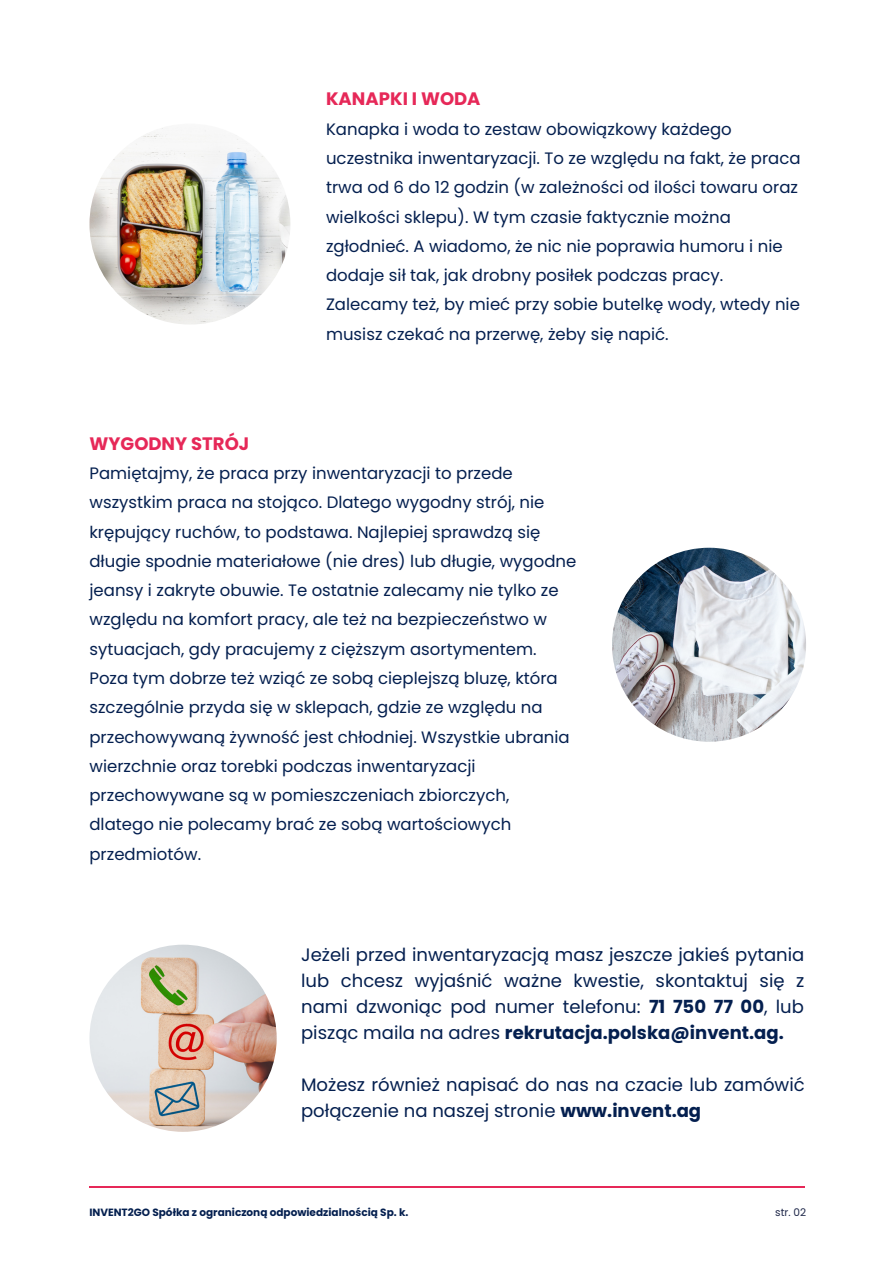
<style>
.page{position:relative;width:894px;height:1264px;background:#fff}
.page>*{position:absolute;margin:0;border:0;box-sizing:border-box;transform-origin:0 0}
.t1{font:18px/26px "Poppins";color:#041f4f;text-align:justify}
.t2{font:700 18px "Poppins";color:#e62858}
.t3{font:16.5px/29.2px "Poppins";color:#041f4f}
.t4{font:700 10.5px "Poppins";color:#041f4f}
.t5{font:10.5px "Poppins";color:#1e2749}
.s1{font-weight:700}
</style>
<div class="page">
<hr style="left:89px;top:1186px;width:715px;height:1px;background:#e62858">
<img style="left:89px;top:944px;width:187px;height:187px;border-radius:50%">
<img style="left:89px;top:124px;width:201px;height:200px;border-radius:50%">
<img style="left:612px;top:547px;width:193px;height:194px;border-radius:50%">
<p class="t2" style="left:326px;top:86px;width:156px">KANAPKI I WODA</p>
<p class="t3" style="left:326px;top:114px;width:476px">Kanapka i woda to zestaw obowiązkowy każdego uczestnika inwentaryzacji. To ze względu na fakt, że praca trwa od 6 do 12 godzin (w zależności od ilości towaru oraz wielkości sklepu). W tym czasie faktycznie można zgłodnieć. A wiadomo, że nic nie poprawia humoru i nie dodaje sił tak, jak drobny posiłek podczas pracy.<br>Zalecamy też, by mieć przy sobie butelkę wody, wtedy nie musisz czekać na przerwę, żeby się napić.</p>
<p class="t2" style="left:89px;top:431px;width:161px">WYGODNY STRÓJ</p>
<p class="t3" style="left:89px;top:458px;width:488px">Pamiętajmy, że praca przy inwentaryzacji to przede wszystkim praca na stojąco. Dlatego wygodny strój, nie krępujący ruchów, to podstawa. Najlepiej sprawdzą się długie spodnie materiałowe (nie dres) lub długie, wygodne jeansy i zakryte obuwie. Te ostatnie zalecamy nie tylko ze względu na komfort pracy, ale też na bezpieczeństwo w sytuacjach, gdy pracujemy z cięższym asortymentem.<br>Poza tym dobrze też wziąć ze sobą cieplejszą bluzę, która szczególnie przyda się w sklepach, gdzie ze względu na przechowywaną żywność jest chłodniej. Wszystkie ubrania wierzchnie oraz torebki podczas inwentaryzacji przechowywane są w pomieszczeniach zbiorczych, dlatego nie polecamy brać ze sobą wartościowych przedmiotów.</p>
<p class="t1" style="left:301px;top:942px;width:504px">Jeżeli przed inwentaryzacją masz jeszcze jakieś pytania lub chcesz wyjaśnić ważne kwestie, skontaktuj się z nami dzwoniąc pod numer telefonu: <span class="s1">71 750 77 00</span>, lub pisząc maila na adres <span class="s1">rekrutacja.polska@invent.ag.</span></p>
<p class="t1" style="left:301px;top:1071px;width:505px">Możesz również napisać do nas na czacie lub zamówić połączenie na naszej stronie <span class="s1">www.invent.ag</span></p>
<p class="t4" style="left:89px;top:1205px;width:320px">INVENT2GO Spółka z ograniczoną odpowiedzialnością Sp. k.</p>
<p class="t5" style="left:775px;top:1204px;width:32px">str. 02</p>
</div>
